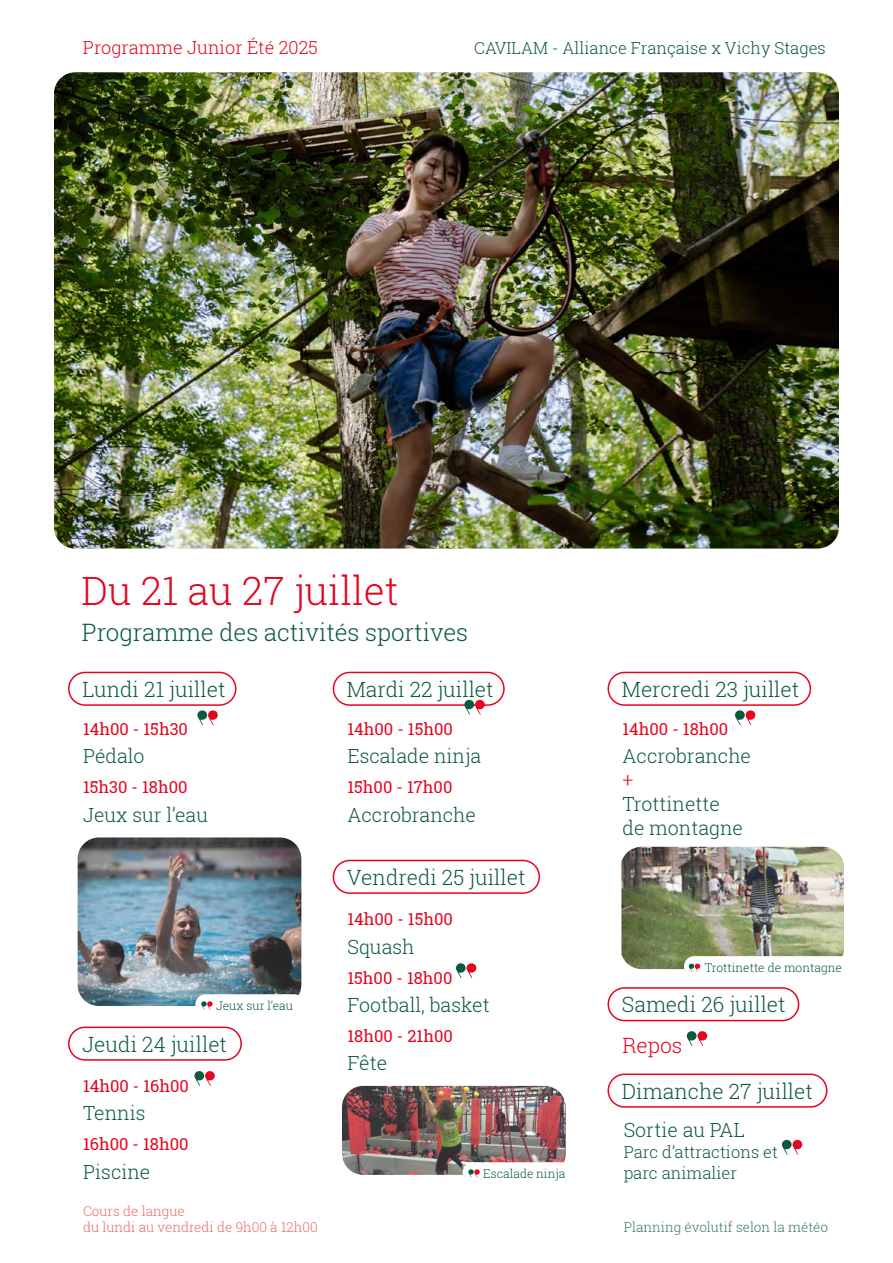
<style>
.page{position:relative;width:893px;height:1263px;background:#fff}
.page>*{position:absolute;margin:0;border:0;box-sizing:border-box;transform-origin:0 0}
.t1{font:300 39px "Roboto Slab";color:#e40521}
.t2{font:300 24px "Roboto Slab";letter-spacing:-.005em;color:#0d593d}
.t3{font:300 21px "Roboto Slab";color:#0d593d}
.t4{font:300 21px "Roboto Slab";color:#e40521}
.t5{font:300 19.5px/24px "Roboto Slab";color:#0d593d}
.t6{font:300 19.5px "Roboto Slab";color:#e40521}
.t7{font:300 18px "Roboto Slab";color:#e40521}
.t8{font:16.5px "Roboto Slab";color:#e40521}
.t9{font:300 16.5px/21px "Roboto Slab";color:#0d593d}
.t10{font:300 13.5px/16.5px "Roboto Slab";color:#ed6b6a}
.t11{font:300 13.5px "Roboto Slab";color:#3d7a64}
.t12{font:300 12px "Roboto Slab";color:#0d593d}
</style>
<div class="page">
<img style="left:54px;top:72px;width:785px;height:477px">
<div style="left:68px;top:672px;width:168px;height:34px;border:2px solid #e40521;border-radius:16px"></div>
<div style="left:333px;top:672px;width:172px;height:34px;border:2px solid #e40521;border-radius:16px"></div>
<div style="left:333px;top:860px;width:207px;height:34px;border:2px solid #e40521;border-radius:16px"></div>
<div style="left:607px;top:672px;width:204px;height:34px;border:2px solid #e40521;border-radius:16px"></div>
<div style="left:68px;top:1026px;width:174px;height:35px;border:2px solid #e40521;border-radius:16px"></div>
<svg style="left:197px;top:710px;width:21px;height:15px"></svg>
<svg style="left:464px;top:700px;width:21px;height:15px"></svg>
<svg style="left:735px;top:710px;width:20px;height:15px"></svg>
<svg style="left:194px;top:1071px;width:21px;height:15px"></svg>
<svg style="left:456px;top:963px;width:20px;height:15px"></svg>
<img style="left:342px;top:1086px;width:224px;height:89px">
<img style="left:621px;top:847px;width:223px;height:122px">
<div style="left:463px;top:1162px;width:108px;height:20px;background:#fff;border-radius:10px"></div>
<img style="left:78px;top:837px;width:223px;height:169px">
<div style="left:607px;top:987px;width:192px;height:34px;border:2px solid #e40521;border-radius:16px"></div>
<div style="left:607px;top:1073px;width:220px;height:35px;border:2px solid #e40521;border-radius:16px"></div>
<svg style="left:687px;top:1031px;width:20px;height:15px"></svg>
<svg style="left:782px;top:1140px;width:20px;height:15px"></svg>
<div style="left:684px;top:956px;width:178px;height:20px;background:#fff;border-radius:10px"></div>
<svg style="left:689px;top:964px;width:11px;height:8px"></svg>
<svg style="left:468px;top:1169px;width:12px;height:8px"></svg>
<div style="left:195px;top:994px;width:109px;height:21px;background:#fff;border-radius:10px"></div>
<svg style="left:201px;top:1001px;width:12px;height:8px"></svg>
<p class="t7" style="left:83px;top:35px;width:237px">Programme Junior Été 2025</p>
<p class="t9" style="left:474px;top:37px;width:353px">CAVILAM - Alliance Française x Vichy Stages</p>
<h1 class="t1" style="left:81px;top:564px;width:319px">Du 21 au 27 juillet</h1>
<p class="t2" style="left:82px;top:616px;width:388px">Programme des activités sportives</p>
<p class="t3" style="left:82px;top:675px;width:145px">Lundi 21 juillet</p>
<p class="t8" style="left:83px;top:718px;width:106px">14h00 - 15h30</p>
<p class="t5" style="left:83px;top:744px;width:63px">Pédalo</p>
<p class="t8" style="left:83px;top:776px;width:106px">15h30 - 18h00</p>
<p class="t5" style="left:83px;top:802px;width:127px">Jeux sur l’eau</p>
<p class="t12" style="left:216px;top:997px;width:78px">Jeux sur l’eau</p>
<p class="t3" style="left:82px;top:1030px;width:146px">Jeudi 24 juillet</p>
<p class="t8" style="left:83px;top:1075px;width:107px">14h00 - 16h00</p>
<p class="t5" style="left:83px;top:1101px;width:64px">Tennis</p>
<p class="t8" style="left:83px;top:1133px;width:107px">16h00 - 18h00</p>
<p class="t5" style="left:83px;top:1159px;width:69px">Piscine</p>
<p class="t10" style="left:83px;top:1202px;width:236px">Cours de langue<br>du lundi au vendredi de 9h00 à 12h00</p>
<p class="t3" style="left:347px;top:675px;width:148px">Mardi 22 juillet</p>
<p class="t8" style="left:347px;top:718px;width:107px">14h00 - 15h00</p>
<p class="t5" style="left:347px;top:744px;width:135px">Escalade ninja</p>
<p class="t8" style="left:347px;top:776px;width:106px">15h00 - 17h00</p>
<p class="t5" style="left:347px;top:802px;width:130px">Accrobranche</p>
<p class="t3" style="left:347px;top:863px;width:180px">Vendredi 25 juillet</p>
<p class="t8" style="left:347px;top:908px;width:107px">14h00 - 15h00</p>
<p class="t5" style="left:347px;top:934px;width:69px">Squash</p>
<p class="t8" style="left:347px;top:966px;width:106px">15h00 - 18h00</p>
<p class="t5" style="left:347px;top:992px;width:144px">Football, basket</p>
<p class="t8" style="left:347px;top:1024px;width:107px">18h00 - 21h00</p>
<p class="t5" style="left:347px;top:1050px;width:41px">Fête</p>
<p class="t12" style="left:483px;top:1165px;width:84px">Escalade ninja</p>
<p class="t3" style="left:622px;top:675px;width:179px">Mercredi 23 juillet</p>
<p class="t8" style="left:622px;top:718px;width:107px">14h00 - 18h00</p>
<p class="t5" style="left:622px;top:744px;width:130px">Accrobranche</p>
<p class="t6" style="left:622px;top:767px;width:12px">+</p>
<p class="t5" style="left:622px;top:792px;width:122px">Trottinette de montagne</p>
<p class="t12" style="left:705px;top:959px;width:139px">Trottinette de montagne</p>
<p class="t3" style="left:622px;top:990px;width:165px">Samedi 26 juillet</p>
<p class="t4" style="left:622px;top:1031px;width:61px">Repos</p>
<p class="t3" style="left:622px;top:1077px;width:193px">Dimanche 27 juillet</p>
<p class="t5" style="left:624px;top:1117px;width:123px">Sortie au PAL</p>
<p class="t9" style="left:624px;top:1141px;width:156px">Parc d’attractions et parc animalier</p>
<p class="t11" style="left:624px;top:1218px;width:206px">Planning évolutif selon la météo</p>
</div>
